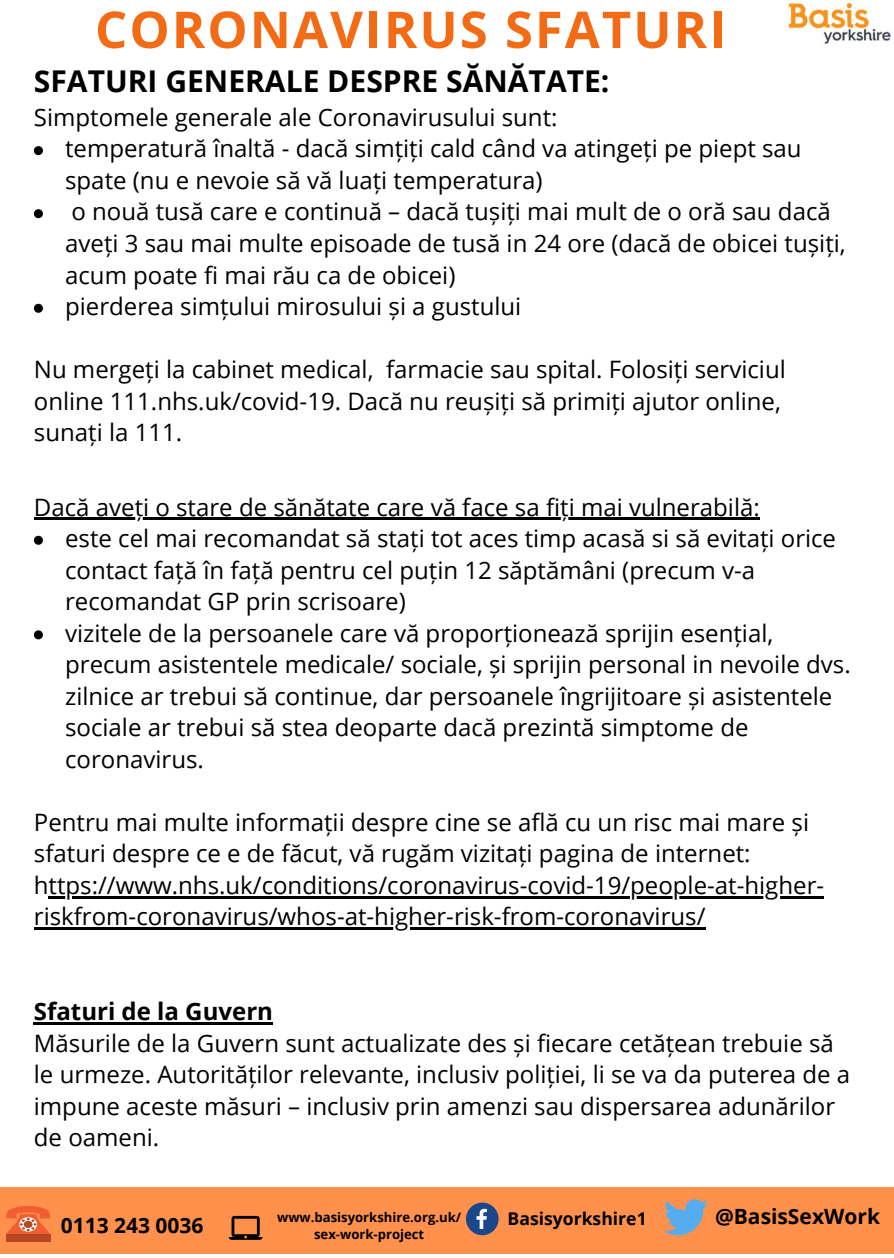
<style>
.page{position:relative;width:894px;height:1258px;background:#fff}
.page>*{position:absolute;margin:0;border:0;box-sizing:border-box;transform-origin:0 0}
.t1{font:700 50.7px "Open Sans";letter-spacing:.04em;color:#f46b16}
.t2{font:700 30px "Open Sans";color:#000}
.t3{font:24px/31.5px "Open Sans";color:#000}
.t4{font:700 24px "Open Sans";color:#000}
.t5{font:700 21px "Open Sans";color:#000}
.t6{font:700 17.7px "Open Sans";color:#000}
.t7{font:700 13.2px/17.1px "Open Sans";color:#000;text-align:center}
</style>
<div class="page">
<div style="left:0;top:1187px;width:893px;height:66px;background:#ff914d"></div>
<svg style="left:34px;top:146px;width:9px;height:9px"></svg>
<svg style="left:34px;top:209px;width:9px;height:9px"></svg>
<svg style="left:34px;top:304px;width:9px;height:9px"></svg>
<svg style="left:34px;top:536px;width:9px;height:9px"></svg>
<svg style="left:34px;top:630px;width:9px;height:9px"></svg>
<hr style="left:34px;top:518px;width:725px;height:2px;background:#000">
<hr style="left:49px;top:896px;width:774px;height:2px;background:#000">
<hr style="left:34px;top:928px;width:671px;height:2px;background:#000">
<hr style="left:34px;top:1022px;width:239px;height:2px;background:#000">
<img style="left:788px;top:2px;width:103px;height:42px">
<div style="left:6px;top:1234px;width:44px;height:8px;background:#b74624"></div>
<svg style="left:6px;top:1206px;width:44px;height:28px"></svg>
<svg style="left:229px;top:1216px;width:33px;height:24px"></svg>
<svg style="left:664px;top:1199px;width:43px;height:36px"></svg>
<svg style="left:466px;top:1202px;width:32px;height:33px"></svg>
<h1 class="t1" style="left:95px;top:-6px;width:632px">CORONAVIRUS SFATURI</h1>
<p class="t2" style="left:34px;top:60px;width:577px">SFATURI GENERALE DESPRE SĂNĂTATE:</p>
<p class="t3" style="left:34px;top:101px;width:525px">Simptomele generale ale Coronavirusului sunt:</p>
<p class="t3" style="left:65px;top:132px;width:781px">temperatură înaltă - dacă simțiți cald când va atingeți pe piept sau spate (nu e nevoie să vă luați temperatura)<br>o nouă tusă care e continuă – dacă tușiți mai mult de o oră sau dacă aveți 3 sau mai multe episoade de tusă in 24 ore (dacă de obicei tușiți, acum poate fi mai rău ca de obicei)<br>pierderea simțului mirosului și a gustului</p>
<p class="t3" style="left:34px;top:353px;width:753px">Nu mergeți la cabinet medical, farmacie sau spital. Folosiți serviciul online 111.nhs.uk/covid-19. Dacă nu reușiți să primiți ajutor online, sunați la 111.</p>
<p class="t3" style="left:34px;top:490px;width:727px">Dacă aveți o stare de sănătate care vă face sa fiți mai vulnerabilă:</p>
<p class="t3" style="left:65px;top:522px;width:786px">este cel mai recomandat să stați tot aces timp acasă si să evitați orice contact față în față pentru cel puțin 12 săptămâni (precum v-a recomandat GP prin scrisoare)<br>vizitele de la persoanele care vă proporționează sprijin esențial, precum asistentele medicale/ sociale, și sprijin personal in nevoile dvs. zilnice ar trebui să continue, dar persoanele îngrijitoare și asistentele sociale ar trebui să stea deoparte dacă prezintă simptome de coronavirus.</p>
<p class="t3" style="left:34px;top:806px;width:791px">Pentru mai multe informații despre cine se află cu un risc mai mare și sfaturi despre ce e de făcut, vă rugăm vizitați pagina de internet: https://www.nhs.uk/conditions/coronavirus-covid-19/people-at-higher&shy;riskfrom-coronavirus/whos-at-higher-risk-from-coronavirus/</p>
<p class="t4" style="left:34px;top:994px;width:240px">Sfaturi de la Guvern</p>
<p class="t3" style="left:34px;top:1026px;width:817px">Măsurile de la Guvern sunt actualizate des și fiecare cetățean trebuie să le urmeze. Autorităților relevante, inclusiv poliției, li se va da puterea de a impune aceste măsuri – inclusiv prin amenzi sau dispersarea adunărilor de oameni.</p>
<p class="t5" style="left:61px;top:1211px;width:144px">0113 243 0036</p>
<p class="t7" style="left:277px;top:1208px;width:185px">www.basisyorkshire.org.uk/ sex-work-project</p>
<p class="t6" style="left:507px;top:1206px;width:140px">Basisyorkshire1</p>
<p class="t5" style="left:714px;top:1201px;width:166px">@BasisSexWork</p>
</div>
